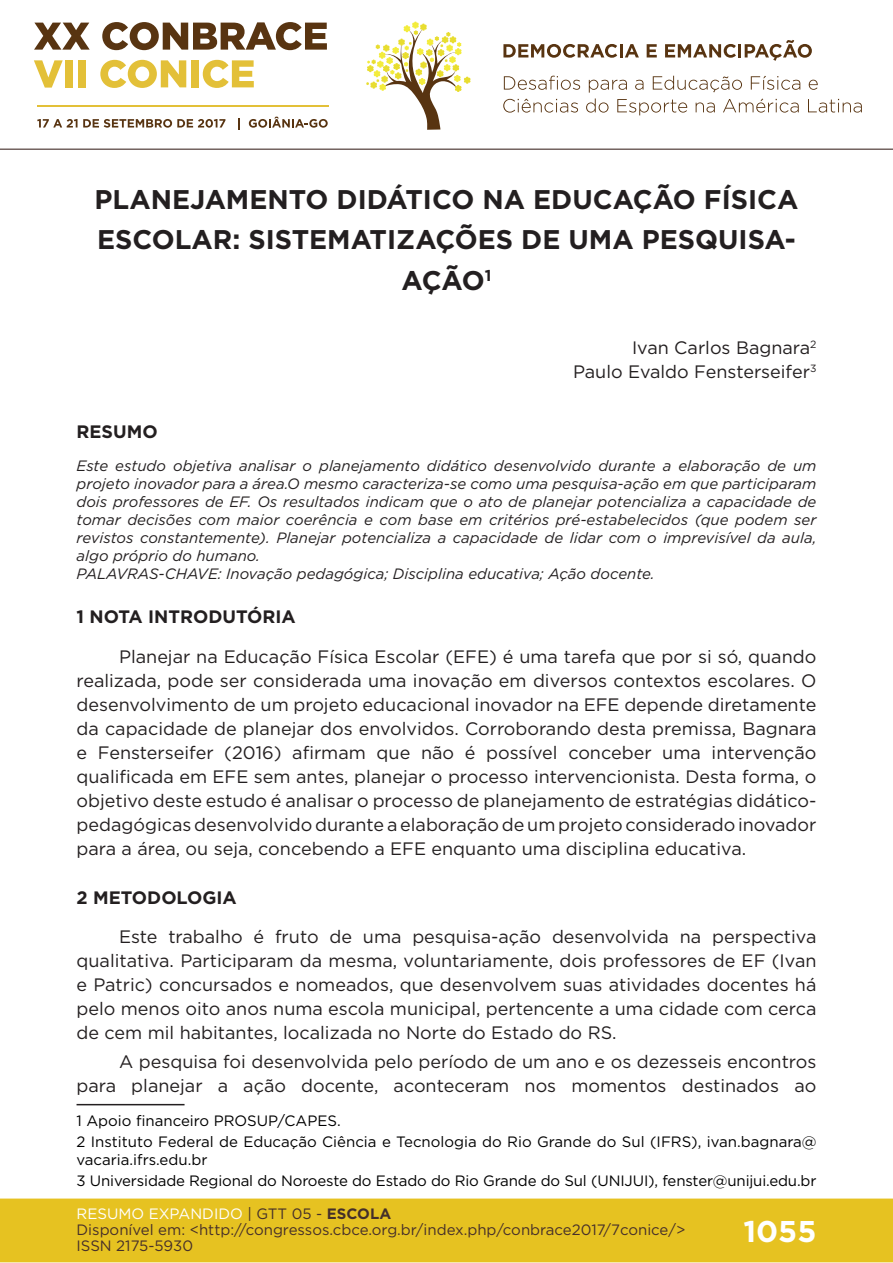
<style>
.page{position:relative;width:893px;height:1263px;background:#fff}
.page>*{position:absolute;margin:0;border:0;box-sizing:border-box;transform-origin:0 0}
.t1{font:700 30px "Gotham";color:#fff}
.t2{font:700 27px/40.7px "Gotham";color:#231f20;text-align:center}
.t3{font:18px/24.2px "Gotham";color:#231f20;text-align:right}
.t4{font:700 18px "Gotham";color:#231f20}
.t5{font:italic 15px/18.1px "Gotham";color:#231f20}
.t6{font:15px/21.3px "Gotham";color:#000001}
.t7{font:15px/16px "Gotham";color:#462f2a}
.s1{color:#fff}
.s2{color:#442f2a}
.s3{font-weight:700;color:#442f2a}
</style>
<div class="page">
<div style="left:0;top:1198px;width:893px;height:64px;background:#e6c221;border:2px solid #e6c221"></div>
<svg style="left:34px;top:23px;width:56px;height:27px"></svg>
<svg style="left:102px;top:22px;width:225px;height:28px"></svg>
<svg style="left:34px;top:60px;width:29px;height:28px"></svg>
<div style="left:65px;top:60px;width:8px;height:27px;background:#e3c038"></div>
<div style="left:78px;top:60px;width:8px;height:27px;background:#e3c038"></div>
<svg style="left:100px;top:60px;width:86px;height:28px"></svg>
<div style="left:191px;top:60px;width:8px;height:27px;background:#e3c038"></div>
<svg style="left:203px;top:60px;width:51px;height:28px"></svg>
<svg style="left:37px;top:119px;width:188px;height:9px"></svg>
<svg style="left:238px;top:118px;width:2px;height:11px"></svg>
<svg style="left:249px;top:117px;width:79px;height:11px"></svg>
<hr style="left:37px;top:105px;width:291px;height:2px;background:#e3c038">
<svg style="left:366px;top:21px;width:105px;height:109px"></svg>
<svg style="left:503px;top:44px;width:136px;height:14px"></svg>
<svg style="left:647px;top:44px;width:10px;height:13px"></svg>
<svg style="left:665px;top:40px;width:147px;height:21px"></svg>
<svg style="left:504px;top:76px;width:76px;height:14px"></svg>
<svg style="left:809px;top:80px;width:9px;height:10px"></svg>
<svg style="left:503px;top:99px;width:75px;height:14px"></svg>
<svg style="left:586px;top:76px;width:214px;height:39px"></svg>
<svg style="left:808px;top:99px;width:54px;height:14px"></svg>
<hr style="left:0;top:149px;width:893px;height:1px;background:#442f2a">
<hr style="left:77px;top:1104px;width:108px;height:1px;background:#231f20">
<h2 class="t2" style="left:95px;top:179px;width:705px">PLANEJAMENTO DIDÁTICO NA EDUCAÇÃO FÍSICA<br>ESCOLAR: SISTEMATIZAÇÕES DE UMA PESQUISA-<br>AÇÃO<sup>1</sup></h2>
<p class="t3" style="left:573px;top:335px;width:245px">Ivan Carlos Bagnara<sup>2<br></sup>Paulo Evaldo Fensterseifer<sup>3</sup></p>
<p class="t4" style="left:77px;top:419px;width:83px">RESUMO</p>
<p class="t5" style="left:77px;top:456px;width:741px">Este estudo objetiva analisar o planejamento didático desenvolvido durante a elaboração de um projeto inovador para a área.O mesmo caracteriza-se como uma pesquisa-ação em que participaram dois professores de EF. Os resultados indicam que o ato de planejar potencializa a capacidade de tomar decisões com maior coerência e com base em critérios pré-estabelecidos (que podem ser revistos constantemente). Planejar potencializa a capacidade de lidar com o imprevisível da aula, algo próprio do humano.<br>PALAVRAS-CHAVE: Inovação pedagógica; Disciplina educativa; Ação docente.</p>
<p class="t4" style="left:77px;top:605px;width:221px">1 NOTA INTRODUTÓRIA</p>
<p class="t3" style="left:77px;top:644px;width:741px;text-align:justify;text-indent:43px">Planejar na Educação Física Escolar (EFE) é uma tarefa que por si só, quando realizada, pode ser considerada uma inovação em diversos contextos escolares. O desenvolvimento de um projeto educacional inovador na EFE depende diretamente da capacidade de planejar dos envolvidos. Corroborando desta premissa, Bagnara e Fensterseifer (2016) afirmam que não é possível conceber uma intervenção qualificada em EFE sem antes, planejar o processo intervencionista. Desta forma, o objetivo deste estudo é analisar o processo de planejamento de estratégias didático&shy;pedagógicas desenvolvido durante a elaboração de um projeto considerado inovador para a área, ou seja, concebendo a EFE enquanto uma disciplina educativa.</p>
<p class="t4" style="left:77px;top:885px;width:162px">2 METODOLOGIA</p>
<p class="t3" style="left:77px;top:924px;width:741px;text-align:justify;text-indent:43px">Este trabalho é fruto de uma pesquisa-ação desenvolvida na perspectiva qualitativa. Participaram da mesma, voluntariamente, dois professores de EF (Ivan e Patric) concursados e nomeados, que desenvolvem suas atividades docentes há pelo menos oito anos numa escola municipal, pertencente a uma cidade com cerca de cem mil habitantes, localizada no Norte do Estado do RS.</p>
<p class="t3" style="left:77px;top:1049px;width:741px">A pesquisa foi desenvolvida pelo período de um ano e os dezesseis encontros para planejar a ação docente, aconteceram nos momentos destinados ao</p>
<p class="t6" style="left:77px;top:1110px;width:741px">1 Apoio financeiro PROSUP/CAPES.<br>2 Instituto Federal de Educação Ciência e Tecnologia do Rio Grande do Sul (IFRS), ivan.bagnara@</p>
<p class="t6" style="left:77px;top:1149px;width:741px">vacaria.ifrs.edu.br<br>3 Universidade Regional do Noroeste do Estado do Rio Grande do Sul (UNIJUI), fenster@unijui.edu.br</p>
<p class="t7" style="left:77px;top:1205px;width:610px"><span class="s1">RESUMO EXPANDIDO</span> <span class="s2">| GTT 05 -</span> <span class="s3">ESCOLA<br></span>Disponível em: &lt;http://congressos.cbce.org.br/index.php/conbrace2017/7conice/&gt;<br>ISSN 2175-5930</p>
<h1 class="t1" style="left:743px;top:1212px;width:75px">1055</h1>
</div>
